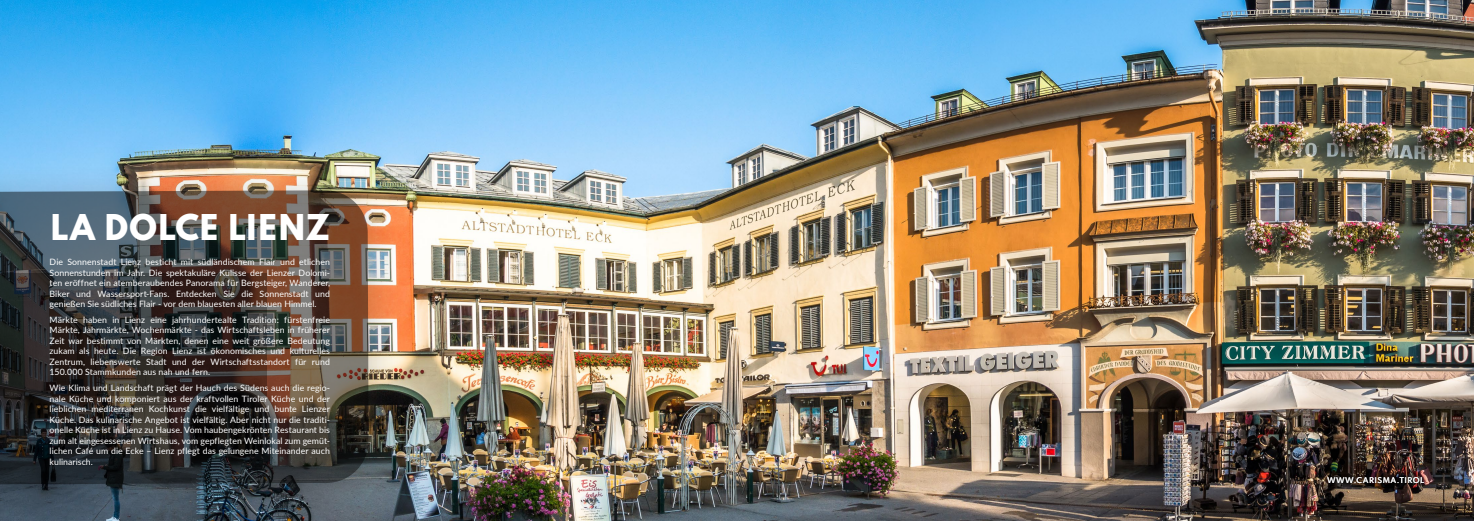
<style>
.page{position:relative;width:1474px;height:521px;background:#fff}
.page>*{position:absolute;margin:0;border:0;box-sizing:border-box;transform-origin:0 0}
.t1{font:800 31.5px "Spartan";letter-spacing:-.01em;color:#fff}
.t2{font:8.75px/10.5px "Lato";letter-spacing:.005em;color:#fff;text-align:justify}
.t3{font:500 7px "Spartan";letter-spacing:.065em;color:#fff}
</style>
<div class="page">
<img style="left:0;top:0;width:1473px;height:521px">
<div style="left:0;top:160px;width:405px;height:361px;background:#000;opacity:.5"></div>
<svg style="left:0;top:190px;width:369px;height:295px;background:#3f3937"></svg>
<div style="left:1323px;top:473px;width:105px;height:16px;background:#000;opacity:.75"></div>
<h1 class="t1" style="left:50px;top:203px;width:282px">LA DOLCE LIENZ</h1>
<p class="t2" style="left:50px;top:256px;width:282px">Die Sonnenstadt Lienz besticht mit südländischem Flair und etlichen Sonnenstunden im Jahr. Die spektakuläre Kulisse der Lienzer Dolomi&shy;ten eröffnet ein atemberaubendes Panorama für Bergsteiger, Wanderer, Biker und Wassersport-Fans. Entdecken Sie die Sonnenstadt und genießen Sie südliches Flair - vor dem blauesten aller blauen Himmel.</p>
<p class="t2" style="left:50px;top:314px;width:282px">Märkte haben in Lienz eine jahrhundertealte Tradition: fürstenfreie Märkte, Jahrmärkte, Wochenmärkte - das Wirtschaftsleben in früherer Zeit war bestimmt von Märkten, denen eine weit größere Bedeutung zukam als heute. Die Region Lienz ist ökonomisches und kulturelles Zentrum, liebenswerte Stadt und der Wirtschaftsstandort für rund 150.000 Stammkunden aus nah und fern.</p>
<p class="t2" style="left:50px;top:382px;width:282px">Wie Klima und Landschaft prägt der Hauch des Südens auch die regio&shy;nale Küche und komponiert aus der kraftvollen Tiroler Küche und der lieblichen mediterranen Kochkunst die vielfältige und bunte Lienzer Küche. Das kulinarische Angebot ist vielfältig. Aber nicht nur die traditi&shy;onelle Küche ist in Lienz zu Hause. Vom haubengekrönten Restaurant bis zum alt eingesessenen Wirtshaus, vom gepflegten Weinlokal zum gemüt&shy;lichen Café um die Ecke – Lienz pflegt das gelungene Miteinander auch kulinarisch.</p>
<p class="t3" style="left:1326px;top:475px;width:99px">WWW.CARISMA.TIROL</p>
</div>
